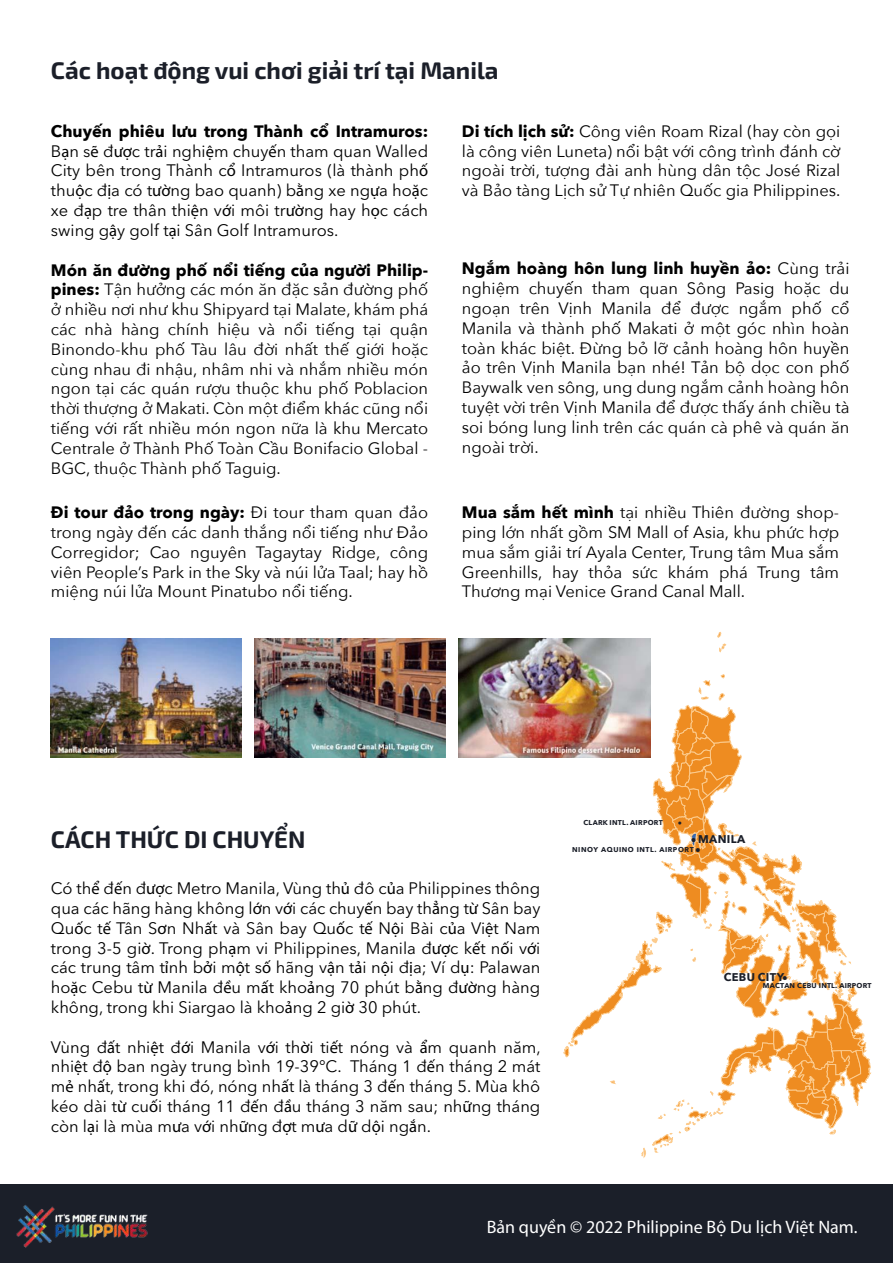
<style>
.page{position:relative;width:893px;height:1263px;background:#fff}
.page>*{position:absolute;margin:0;border:0;box-sizing:border-box;transform-origin:0 0}
.t1{font:24px "Exo 2";color:#1b1f29}
.t2{font:18px "Myriad Pro";color:#fff}
.t3{font:16.5px/19.8px "Avenir Next";color:#000;text-align:justify}
.t4{font:16.5px/19.8px "Avenir Next LT Pro";color:#000;text-align:justify}
.t5{font:700 16.5px "Avenir Next";color:#000}
.t6{font:700 11.25px "Avenir Next";letter-spacing:.025em;color:#1b1f29}
.t7{font:700 8.4px "Avenir Next";color:#1b1f29}
.t8{font:700 7.05px "Avenir Next";letter-spacing:.035em;color:#1b1f29}
.t9{font:700 7.05px "Avenir Next";letter-spacing:.08em;color:#1b1f29}
.s1{font-family:"Myriad Pro"}
.s2{font-weight:700}
.s3{font-size:11.25px}
</style>
<div class="page">
<div style="left:0;top:1185px;width:893px;height:78px;background:#1b1f29"></div>
<img style="left:16px;top:1205px;width:132px;height:43px">
<svg style="left:717px;top:632px;width:10px;height:21px"></svg>
<svg style="left:563px;top:673px;width:308px;height:485px"></svg>
<img style="left:50px;top:638px;width:191px;height:119px">
<img style="left:254px;top:638px;width:192px;height:119px">
<img style="left:459px;top:638px;width:191px;height:119px">
<h1 class="t1" style="left:51px;top:54px;width:449px">Các hoạt động vui chơi giải trí tại Manila</h1>
<p class="t5" style="left:51px;top:117px;width:379px">Chuyến phiêu lưu trong Thành cổ Intramuros:</p>
<p class="t4" style="left:51px;top:141px;width:379px">B<span class="s1">ạ</span>n s<span class="s1">ẽ</span> đ<span class="s1">ượ</span>c tr<span class="s1">ả</span>i nghi<span class="s1">ệ</span>m chuy<span class="s1">ế</span>n tham quan Walled City bên trong Thành c<span class="s1">ổ</span> Intramuros (là thành ph<span class="s1">ố </span>thu<span class="s1">ộ</span>c đ<span class="s1">ị</span>a có t<span class="s1">ườ</span>ng bao quanh) b<span class="s1">ằ</span>ng xe ng<span class="s1">ự</span>a ho<span class="s1">ặ</span>c xe đ<span class="s1">ạ</span>p tre thân thi<span class="s1">ệ</span>n v<span class="s1">ớ</span>i môi tr<span class="s1">ườ</span>ng hay h<span class="s1">ọ</span>c cách swing g<span class="s1">ậ</span>y golf t<span class="s1">ạ</span>i Sân Golf Intramuros.</p>
<p class="t3" style="left:51px;top:259px;width:379px"><span class="s2">Món ăn đường phố nổi tiếng của người Philip&shy;pines:</span> Tận hưởng các món ăn đặc sản đường phố ở nhiều nơi như khu Shipyard tại Malate, khám phá các nhà hàng chính hiệu và nổi tiếng tại quận Binondo-khu phố Tàu lâu đời nhất thế giới hoặc cùng nhau đi nhậu, nhâm nhi và nhắm nhiều món ngon tại các quán rượu thuộc khu phố Poblacion thời thượng ở Makati. Còn một điểm khác cũng nổi tiếng với rất nhiều món ngon nữa là khu Mercato Centrale ở Thành Phố Toàn Cầu Bonifacio Global - BGC, thuộc Thành phố Taguig.</p>
<p class="t3" style="left:51px;top:502px;width:379px"><span class="s2">Đi tour đảo trong ngày:</span> Đi tour tham quan đảo trong ngày đến các danh thắng nổi tiếng như Đảo Corregidor; Cao nguyên Tagaytay Ridge, công viên People’s Park in the Sky và núi lửa Taal; hay hồ miệng núi lửa Mount Pinatubo nổi tiếng.</p>
<p class="t3" style="left:462px;top:502px;width:379px"><span class="s2">Mua sắm hết mình</span> tại nhiều Thiên đường shop&shy;ping lớn nhất gồm SM Mall of Asia, khu phức hợp mua sắm giải trí Ayala Center, Trung tâm Mua sắm Greenhills, hay thỏa sức khám phá Trung tâm Thương mại Venice Grand Canal Mall.</p>
<p class="t3" style="left:462px;top:120px;width:380px"><span class="s2">Di tích lịch sử:</span> Công viên Roam Rizal (hay còn gọi là công viên Luneta) nổi bật với công trình đánh cờ ngoài trời, tượng đài anh hùng dân tộc José Rizal và Bảo tàng Lịch sử Tự nhiên Quốc gia Philippines.</p>
<p class="t3" style="left:462px;top:258px;width:389px"><span class="s2">Ngắm hoàng hôn lung linh huyền ảo:</span> Cùng trải nghiệm chuyến tham quan Sông Pasig hoặc du ngoạn trên Vịnh Manila để được ngắm phố cổ Manila và thành phố Makati ở một góc nhìn hoàn toàn khác biệt. Đừng bỏ lỡ cảnh hoàng hôn huyền ảo trên Vịnh Manila bạn nhé! Tản bộ dọc con phố Baywalk ven sông, ung dung ngắm cảnh hoàng hôn tuyệt vời trên Vịnh Manila để được thấy ánh chiều tà soi bóng lung linh trên các quán cà phê và quán ăn ngoài trời.</p>
<h1 class="t1" style="left:51px;top:823px;width:256px">CÁCH THỨC DI CHUYỂN</h1>
<p class="t4" style="left:51px;top:878px;width:491px">Có th<span class="s1">ể</span> đ<span class="s1">ế</span>n đ<span class="s1">ượ</span>c Metro Manila, Vùng th<span class="s1">ủ</span> đô c<span class="s1">ủ</span>a Philippines thông qua các hãng hàng không l<span class="s1">ớ</span>n v<span class="s1">ớ</span>i các chuy<span class="s1">ế</span>n bay th<span class="s1">ẳ</span>ng t<span class="s1">ừ</span> Sân bay Qu<span class="s1">ố</span>c t<span class="s1">ế</span> Tân S<span class="s1">ơ</span>n Nh<span class="s1">ấ</span>t và Sân bay Qu<span class="s1">ố</span>c t<span class="s1">ế</span> N<span class="s1">ộ</span>i Bài c<span class="s1">ủ</span>a Vi<span class="s1">ệ</span>t Nam trong 3-5 gi<span class="s1">ờ</span>. Trong ph<span class="s1">ạ</span>m vi Philippines, Manila đ<span class="s1">ượ</span>c k<span class="s1">ế</span>t n<span class="s1">ố</span>i v<span class="s1">ớ</span>i các trung tâm t<span class="s1">ỉ</span>nh b<span class="s1">ở</span>i m<span class="s1">ộ</span>t s<span class="s1">ố</span> hãng v<span class="s1">ậ</span>n t<span class="s1">ả</span>i n<span class="s1">ộ</span>i đ<span class="s1">ị</span>a; Ví d<span class="s1">ụ</span>: Palawan ho<span class="s1">ặ</span>c Cebu t<span class="s1">ừ</span> Manila đ<span class="s1">ề</span>u m<span class="s1">ấ</span>t kho<span class="s1">ả</span>ng 70 phút b<span class="s1">ằ</span>ng đ<span class="s1">ườ</span>ng hàng không, trong khi Siargao là kho<span class="s1">ả</span>ng 2 gi<span class="s1">ờ</span> 30 phút.</p>
<p class="t4" style="left:51px;top:1037px;width:491px">Vùng đ<span class="s1">ấ</span>t nhi<span class="s1">ệ</span>t đ<span class="s1">ớ</span>i Manila v<span class="s1">ớ</span>i th<span class="s1">ờ</span>i ti<span class="s1">ế</span>t nóng và <span class="s1">ẩ</span>m quanh năm, nhi<span class="s1">ệ</span>t đ<span class="s1">ộ</span> ban ngày trung bình 19-39°C. Tháng 1 đ<span class="s1">ế</span>n tháng 2 mát m<span class="s1">ẻ</span> nh<span class="s1">ấ</span>t, trong khi đó, nóng nh<span class="s1">ấ</span>t là tháng 3 đ<span class="s1">ế</span>n tháng 5. Mùa khô kéo dài t<span class="s1">ừ</span> cu<span class="s1">ố</span>i tháng 11 đ<span class="s1">ế</span>n đ<span class="s1">ầ</span>u tháng 3 năm sau; nh<span class="s1">ữ</span>ng tháng còn l<span class="s1">ạ</span>i là mùa m<span class="s1">ư</span>a v<span class="s1">ớ</span>i nh<span class="s1">ữ</span>ng đ<span class="s1">ợ</span>t m<span class="s1">ư</span>a d<span class="s1">ữ</span> d<span class="s1">ộ</span>i ng<span class="s1">ắ</span>n.</p>
<p class="t8" style="left:583px;top:816px;width:81px">CLARK INTL. AIRPORT</p>
<p class="t7" style="left:678px;top:815px;width:6px">•</p>
<p class="t6" style="left:691px;top:829px;width:56px">• MANILA</p>
<p class="t9" style="left:572px;top:843px;width:130px">NINOY AQUINO INTL. AIRPORT <span class="s3">•</span></p>
<p class="t6" style="left:724px;top:967px;width:65px">CEBU CITY•</p>
<p class="t8" style="left:763px;top:980px;width:110px">MACTAN CEBU INTL. AIRPORT</p>
<p class="t2" style="left:487px;top:1216px;width:372px">Bản quyền © 2022 Philippine Bộ Du lịch Việt Nam.</p>
</div>
